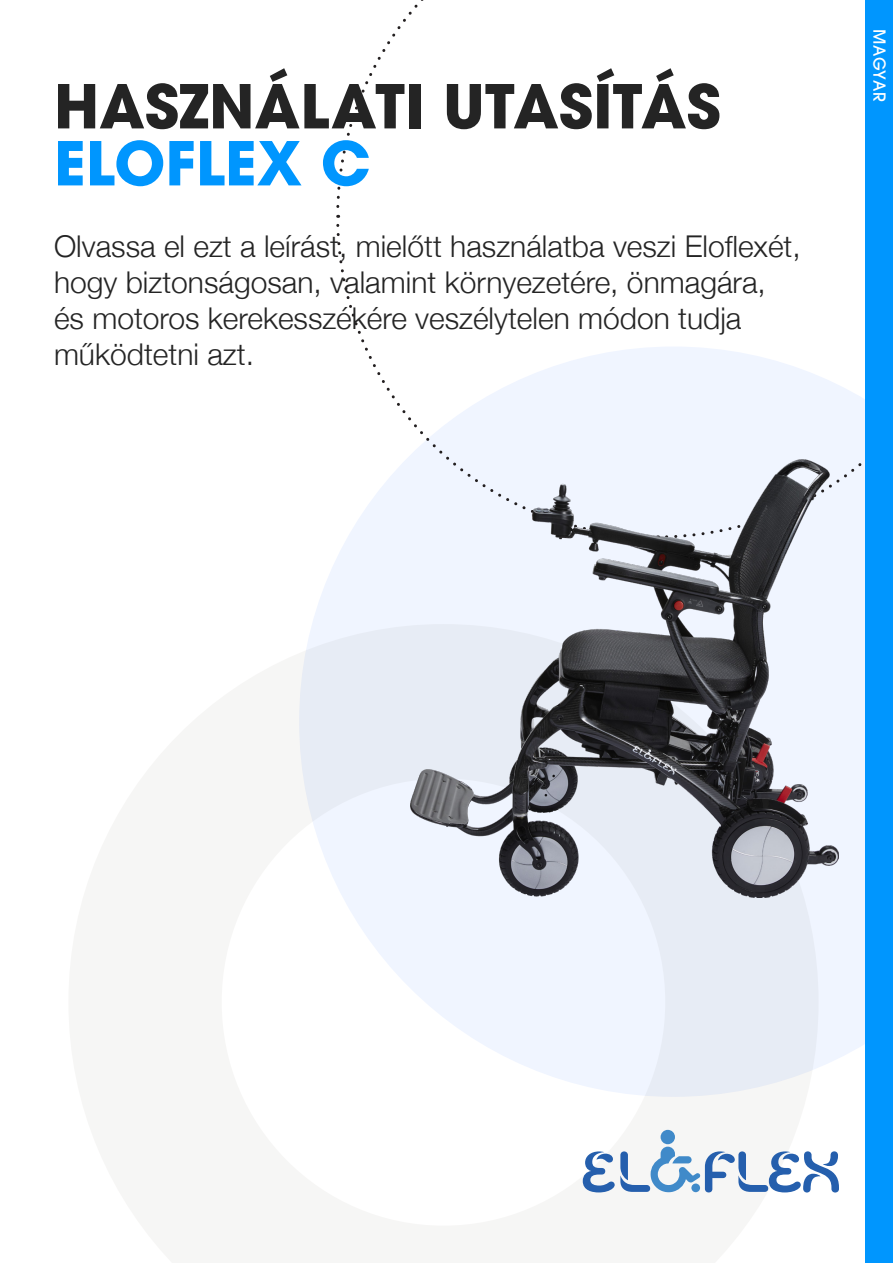
<style>
.page{position:relative;width:893px;height:1263px;background:#fff}
.page>*{position:absolute;margin:0;border:0;box-sizing:border-box;transform-origin:0 0}
.t1{font:700 60px "ITC Avant Garde Pro";color:#242424}
.t2{font:700 60px "ITC Avant Garde Pro";color:#0096fe}
.t3{font:300 30px/36px "Helvetica Neue";color:#242424}
.t4{font:500 16.5px "ITC Avant Garde Pro";letter-spacing:.01em;color:#fff}
</style>
<div class="page">
<svg style="left:312px;top:347px;width:554px;height:750px;fill:#f0f5ff"></svg>
<svg style="left:663px;top:218px;width:203px;height:322px"></svg>
<svg style="left:865px;top:0;width:1px;height:210px"></svg>
<svg style="left:336px;top:0;width:88px;height:215px"></svg>
<svg style="left:335px;top:223px;width:321px;height:317px"></svg>
<svg style="left:299px;top:624px;width:520px;height:569px"></svg>
<div style="left:661px;top:1130px;width:14px;height:14px;background:#408ac9;border-radius:50%"></div>
<svg style="left:583px;top:1146px;width:256px;height:46px"></svg>
<div style="left:866px;top:0;width:27px;height:1263px;background:#0096fe"></div>
<img style="left:410px;top:460px;width:429px;height:438px">
<p class="t1" style="left:54px;top:66px;width:668px">HASZNÁLATI UTASÍTÁS</p>
<p class="t2" style="left:54px;top:123px;width:318px">ELOFLEX C</p>
<p class="t3" style="left:54px;top:227px;width:748px">Olvassa el ezt a leírást, mielőtt használatba veszi Eloflexét, hogy biztonságosan, valamint környezetére, önmagára,</p>
<p class="t3" style="left:54px;top:299px;width:689px">és motoros kerekesszékére veszélytelen módon tudja működtetni azt.</p>
<p class="t4" style="left:890px;top:29px;width:75px;rotate:90deg">MAGYAR</p>
</div>
